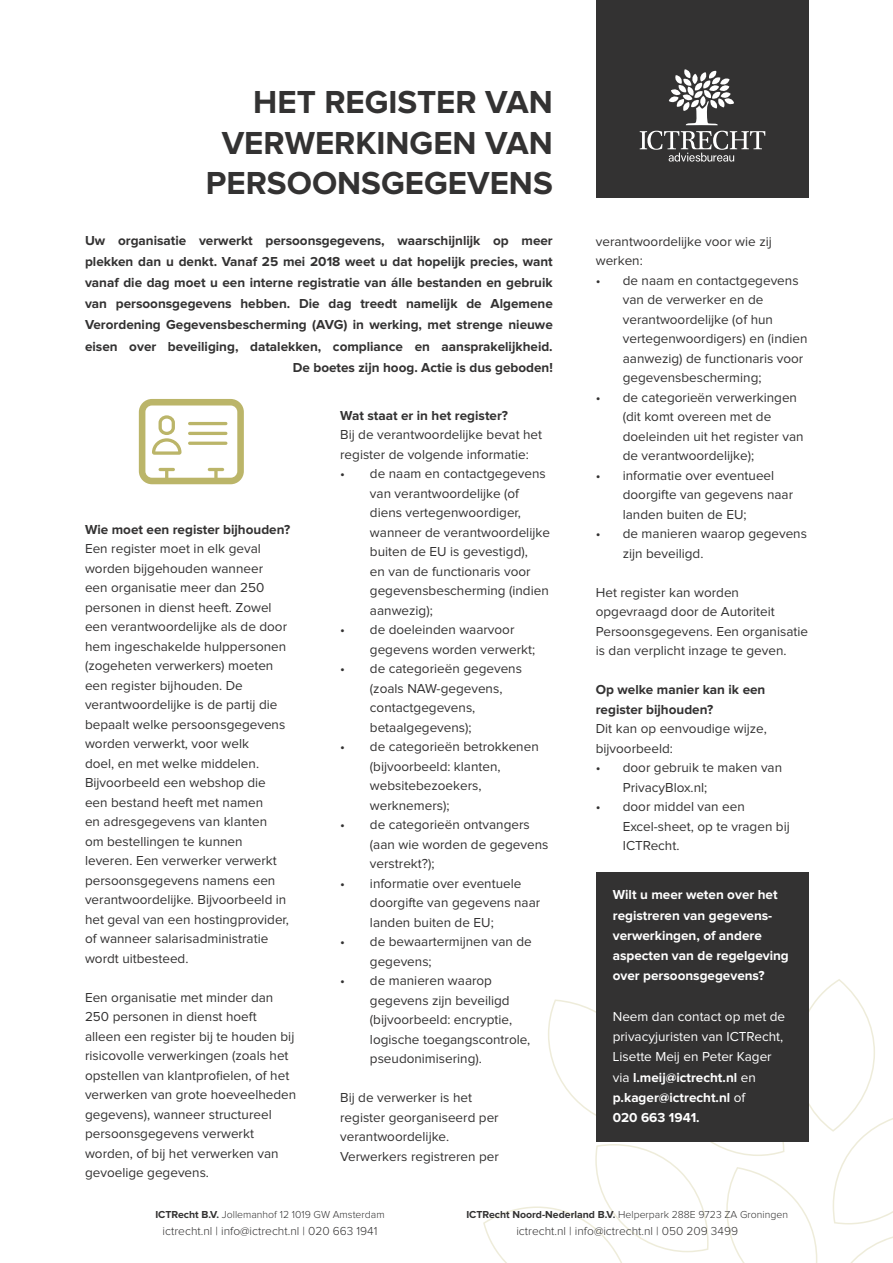
<style>
.page{position:relative;width:893px;height:1263px;background:#fff}
.page>*{position:absolute;margin:0;border:0;box-sizing:border-box;transform-origin:0 0}
.t1{font:700 33px/40.5px "Proxima Nova";color:#333232;text-align:right}
.t2{font:13.5px/19.5px "Proxima Nova";color:#333232}
.t3{font:700 13.5px/21px "Proxima Nova";color:#333232}
.t4{font:13.5px/20.2px "Proxima Nova";color:#fff}
.t5{font:700 13.5px/20.2px "Proxima Nova";color:#fff}
.t6{font:300 12px "Proxima Nova";color:#333232}
.t7{font:300 10.5px "Proxima Nova";color:#333232}
.s1{font-weight:700}
</style>
<div class="page">
<svg style="left:483px;top:914px;width:410px;height:349px"></svg>
<div style="left:596px;top:0;width:213px;height:198px;background:#333232"></div>
<svg style="left:640px;top:131px;width:125px;height:31px"></svg>
<svg style="left:669px;top:69px;width:65px;height:56px"></svg>
<div style="left:596px;top:872px;width:212px;height:269px;background:#333232"></div>
<h1 class="t1" style="left:206px;top:83px;width:348px">HET REGISTER VAN<br>VERWERKINGEN VAN<br>PERSOONSGEGEVENS</h1>
<p class="t3" style="left:85px;top:231px;width:469px;text-align:right">Uw organisatie verwerkt persoonsgegevens, waarschijnlijk op meer plekken dan u denkt. Vanaf 25 mei 2018 weet u dat hopelijk precies, want vanaf die dag moet u een interne registratie van álle bestanden en gebruik van persoonsgegevens hebben. Die dag treedt namelijk de Algemene Verordening Gegevensbescherming (AVG) in werking, met strenge nieuwe eisen over beveiliging, datalekken, compliance en aansprakelijkheid.<br>De boetes zijn hoog. Actie is dus geboden!</p>
<p class="t3" style="left:85px;top:519px;width:207px">Wie moet een register bijhouden?</p>
<p class="t2" style="left:85px;top:539px;width:206px">Een register moet in elk geval worden bijgehouden wanneer een organisatie meer dan 250 personen in dienst heeft. Zowel een verantwoordelijke als de door hem ingeschakelde hulppersonen (zogeheten verwerkers) moeten een register bijhouden. De verantwoordelijke is de partij die bepaalt welke persoonsgegevens worden verwerkt, voor welk<br>doel, en met welke middelen.<br>Bijvoorbeeld een webshop die een bestand heeft met namen<br>en adresgegevens van klanten om bestellingen te kunnen leveren. Een verwerker verwerkt persoonsgegevens namens een verantwoordelijke. Bijvoorbeeld in het geval van een hostingprovider, of wanneer salarisadministratie wordt uitbesteed.</p>
<p class="t2" style="left:85px;top:988px;width:213px">Een organisatie met minder dan<br>250 personen in dienst hoeft<br>alleen een register bij te houden bij risicovolle verwerkingen (zoals het opstellen van klantprofielen, of het verwerken van grote hoeveelheden gegevens), wanneer structureel persoonsgegevens verwerkt worden, of bij het verwerken van gevoelige gegevens.</p>
<p class="t3" style="left:340px;top:405px;width:169px">Wat staat er in het register?</p>
<p class="t2" style="left:340px;top:425px;width:204px">Bij de verantwoordelijke bevat het register de volgende informatie:</p>
<p class="t2" style="left:370px;top:464px;width:181px;text-indent:-30px">• de naam en contactgegevens van verantwoordelijke (of diens vertegenwoordiger, wanneer de verantwoordelijke buiten de EU is gevestigd),<br>en van de functionaris voor gegevensbescherming (indien aanwezig);</p>
<p class="t2" style="left:370px;top:620px;width:167px;text-indent:-30px">• de doeleinden waarvoor gegevens worden verwerkt;</p>
<p class="t2" style="left:370px;top:659px;width:154px;text-indent:-30px">• de categorieën gegevens (zoals NAW-gegevens, contactgegevens, betaalgegevens);</p>
<p class="t2" style="left:370px;top:737px;width:170px;text-indent:-30px">• de categorieën betrokkenen (bijvoorbeeld: klanten, websitebezoekers, werknemers);</p>
<p class="t2" style="left:370px;top:815px;width:180px;text-indent:-30px">• de categorieën ontvangers (aan wie worden de gegevens verstrekt?);</p>
<p class="t2" style="left:370px;top:874px;width:172px;text-indent:-30px">• informatie over eventuele doorgifte van gegevens naar landen buiten de EU;</p>
<p class="t2" style="left:370px;top:932px;width:163px;text-indent:-30px">• de bewaartermijnen van de gegevens;</p>
<p class="t2" style="left:370px;top:971px;width:162px;text-indent:-30px">• de manieren waarop gegevens zijn beveiligd (bijvoorbeeld: encryptie, logische toegangscontrole, pseudonimisering).</p>
<p class="t2" style="left:340px;top:1088px;width:160px">Bij de verwerker is het register georganiseerd per verantwoordelijke.<br>Verwerkers registreren per</p>
<p class="t2" style="left:596px;top:232px;width:177px">verantwoordelijke voor wie zij werken:</p>
<p class="t2" style="left:623px;top:271px;width:186px;text-indent:-27px">• de naam en contactgegevens van de verwerker en de verantwoordelijke (of hun vertegenwoordigers) en (indien aanwezig) de functionaris voor gegevensbescherming;</p>
<p class="t2" style="left:623px;top:388px;width:182px;text-indent:-27px">• de categorieën verwerkingen (dit komt overeen met de doeleinden uit het register van de verantwoordelijke);</p>
<p class="t2" style="left:623px;top:466px;width:172px;text-indent:-27px">• informatie over eventueel doorgifte van gegevens naar landen buiten de EU;</p>
<p class="t2" style="left:623px;top:524px;width:186px;text-indent:-27px">• de manieren waarop gegevens zijn beveiligd.</p>
<p class="t2" style="left:596px;top:583px;width:214px">Het register kan worden opgevraagd door de Autoriteit<br>Persoonsgegevens. Een organisatie is dan verplicht inzage te geven.</p>
<p class="t3" style="left:596px;top:680px;width:171px;line-height:19.5px">Op welke manier kan ik een register bijhouden?</p>
<p class="t2" style="left:596px;top:719px;width:172px">Dit kan op eenvoudige wijze, bijvoorbeeld:</p>
<p class="t2" style="left:623px;top:758px;width:161px;text-indent:-27px">• door gebruik te maken van<br>PrivacyBlox.nl;</p>
<p class="t2" style="left:623px;top:797px;width:168px;text-indent:-27px">• door middel van een<br>Excel-sheet, op te vragen bij<br>ICTRecht.</p>
<p class="t5" style="left:613px;top:885px;width:178px">Wilt u meer weten over het registreren van gegevens&shy;verwerkingen, of andere aspecten van de regelgeving over persoonsgegevens?</p>
<p class="t4" style="left:613px;top:1007px;width:174px">Neem dan contact op met de privacyjuristen van ICTRecht,<br>Lisette Meij en Peter Kager via <span class="s1">l.meij@ictrecht.nl</span> en <span class="s1">p.kager@ictrecht.nl</span> of<br><span class="s1">020 663 1941.</span></p>
<p class="t7" style="left:155px;top:1209px;width:231px"><span class="s1">ICTRecht B.V.</span> Jollemanhof 12 1019 GW Amsterdam</p>
<p class="t6" style="left:163px;top:1224px;width:216px">ictrecht.nl | info@ictrecht.nl | 020 663 1941</p>
<p class="t7" style="left:466px;top:1209px;width:323px"><span class="s1">ICTRecht Noord-Nederland B.V.</span> Helperpark 288E 9723 ZA Groningen</p>
<p class="t6" style="left:516px;top:1224px;width:223px">ictrecht.nl | info@ictrecht.nl | 050 209 3499</p>
</div>
